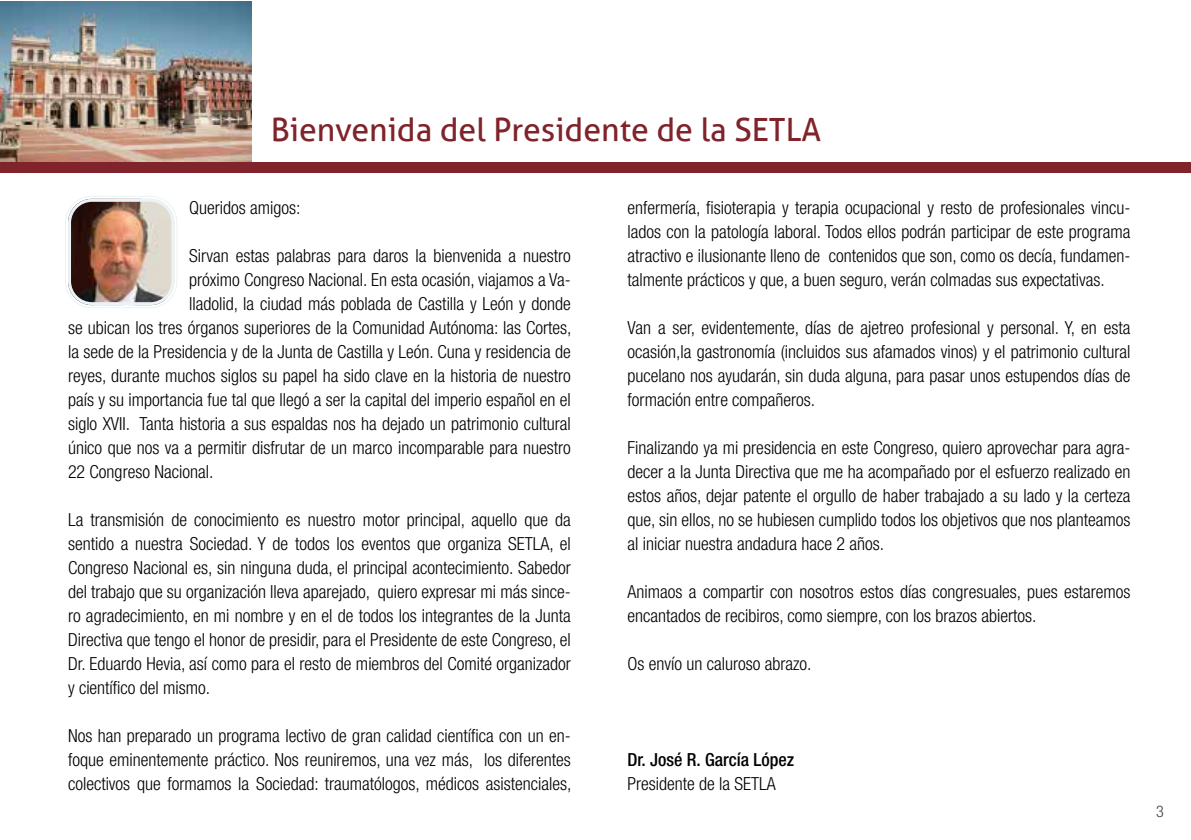
<style>
.page{position:relative;width:1191px;height:840px;background:#fff}
.page>*{position:absolute;margin:0;border:0;box-sizing:border-box;transform-origin:0 0}
.t1{font:32px "Aller";color:#80232a}
.t2{font:300 condensed 18px/24px "Helvetica Neue LT Com";color:#000;text-align:justify}
.t3{font:500 condensed 18px "Helvetica Neue LT Com";color:#000}
.t4{font:300 condensed 16px "Helvetica Neue LT Com";color:#414042}
</style>
<div class="page">
<img style="left:0;top:1px;width:251px;height:160px">
<div style="left:0;top:162px;width:1191px;height:10px;background:#80232a"></div>
<img style="left:68px;top:199px;width:106px;height:106px">
<div style="left:65px;top:196px;width:112px;height:112px;border:1px solid #ebf3f6;border-radius:26px"></div>
<div style="left:68px;top:199px;width:106px;height:106px;border:3px solid #ebf3f6;border-radius:23px"></div>
<h1 class="t1" style="left:271px;top:110px;width:552px">Bienvenida del Presidente de la SETLA</h1>
<p class="t2" style="left:189px;top:195px;width:113px">Queridos amigos:</p>
<p class="t2" style="left:189px;top:243px;width:383px">Sirvan estas palabras para daros la bienvenida a nuestro</p>
<p class="t2" style="left:189px;top:267px;width:383px">próximo Congreso Nacional. En esta ocasión, viajamos a Va-</p>
<p class="t2" style="left:189px;top:291px;width:383px">lladolid, la ciudad más poblada de Castilla y León y donde</p>
<p class="t2" style="left:68px;top:315px;width:505px">se ubican los tres órganos superiores de la Comunidad Autónoma: las Cortes,</p>
<p class="t2" style="left:68px;top:339px;width:504px">la sede de la Presidencia y de la Junta de Castilla y León. Cuna y residencia de</p>
<p class="t2" style="left:68px;top:363px;width:504px">reyes, durante muchos siglos su papel ha sido clave en la historia de nuestro</p>
<p class="t2" style="left:68px;top:387px;width:504px">país y su importancia fue tal que llegó a ser la capital del imperio español en el</p>
<p class="t2" style="left:68px;top:411px;width:504px">siglo XVII. Tanta historia a sus espaldas nos ha dejado un patrimonio cultural</p>
<p class="t2" style="left:68px;top:435px;width:504px">único que nos va a permitir disfrutar de un marco incomparable para nuestro</p>
<p class="t2" style="left:68px;top:459px;width:147px">22 Congreso Nacional.</p>
<p class="t2" style="left:68px;top:507px;width:504px">La transmisión de conocimiento es nuestro motor principal, aquello que da sentido a nuestra Sociedad. Y de todos los eventos que organiza SETLA, el Congreso Nacional es, sin ninguna duda, el principal acontecimiento. Sabedor del trabajo que su organización lleva aparejado, quiero expresar mi más since&shy;ro agradecimiento, en mi nombre y en el de todos los integrantes de la Junta Directiva que tengo el honor de presidir, para el Presidente de este Congreso, el Dr. Eduardo Hevia, así como para el resto de miembros del Comité organizador y científico del mismo.</p>
<p class="t2" style="left:68px;top:723px;width:505px">Nos han preparado un programa lectivo de gran calidad científica con un en&shy;foque eminentemente práctico. Nos reuniremos, una vez más, los diferentes colectivos que formamos la Sociedad: traumatólogos, médicos asistenciales,</p>
<p class="t2" style="left:627px;top:195px;width:504px">enfermería, fisioterapia y terapia ocupacional y resto de profesionales vincu&shy;lados con la patología laboral. Todos ellos podrán participar de este programa atractivo e ilusionante lleno de contenidos que son, como os decía, fundamen&shy;talmente prácticos y que, a buen seguro, verán colmadas sus expectativas.</p>
<p class="t2" style="left:627px;top:315px;width:504px">Van a ser, evidentemente, días de ajetreo profesional y personal. Y, en esta ocasión,la gastronomía (incluidos sus afamados vinos) y el patrimonio cultural pucelano nos ayudarán, sin duda alguna, para pasar unos estupendos días de formación entre compañeros.</p>
<p class="t2" style="left:627px;top:435px;width:504px">Finalizando ya mi presidencia en este Congreso, quiero aprovechar para agra&shy;decer a la Junta Directiva que me ha acompañado por el esfuerzo realizado en estos años, dejar patente el orgullo de haber trabajado a su lado y la certeza que, sin ellos, no se hubiesen cumplido todos los objetivos que nos planteamos al iniciar nuestra andadura hace 2 años.</p>
<p class="t2" style="left:627px;top:579px;width:504px">Animaos a compartir con nosotros estos días congresuales, pues estaremos encantados de recibiros, como siempre, con los brazos abiertos.</p>
<p class="t2" style="left:627px;top:651px;width:185px">Os envío un caluroso abrazo.</p>
<p class="t3" style="left:627px;top:748px;width:168px">Dr. José R. García López</p>
<p class="t2" style="left:627px;top:771px;width:150px">Presidente de la SETLA</p>
<p class="t4" style="left:1156px;top:802px;width:9px">3</p>
</div>
